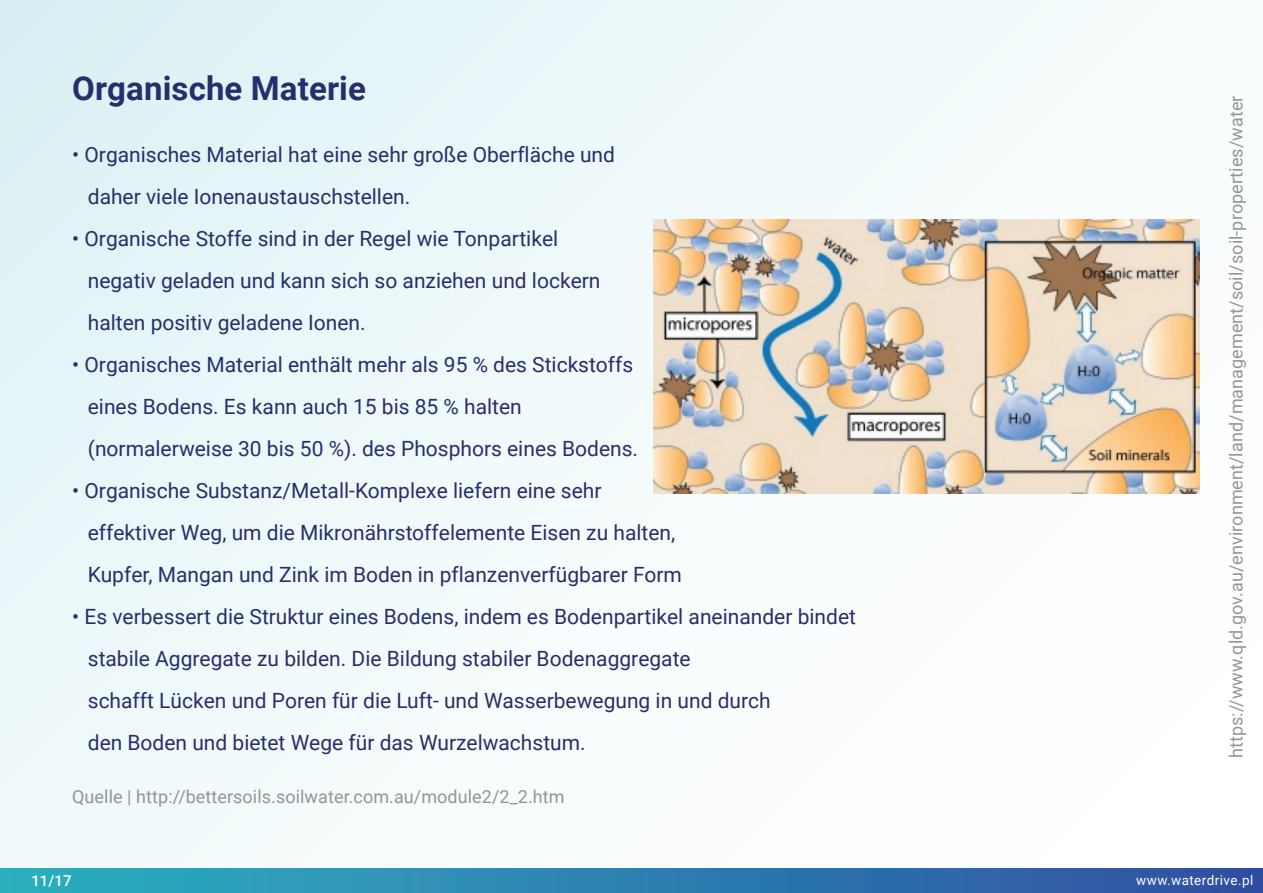
<style>
.page{position:relative;width:1263px;height:893px;background:#fff}
.page>*{position:absolute;margin:0;border:0;box-sizing:border-box;transform-origin:0 0}
.t1{font:700 33px "Roboto";letter-spacing:.005em;color:#262f6b}
.t2{font:21px/42px "Roboto";color:#262f6b}
.t3{font:18px "Roboto";letter-spacing:.005em;color:#939598}
.t4{font:500 15px "Roboto";color:#fff}
.t5{font:13.5px "Roboto";letter-spacing:.03em;color:#fff}
</style>
<div class="page">
<div style="left:0;top:0;width:1263px;height:893px;background:linear-gradient(to right,#e7f5f8,#fffffe)"></div>
<div style="left:0;top:868px;width:1263px;height:25px;background:linear-gradient(to right,#2bb2c0,#2f4ea1)"></div>
<img style="left:654px;top:219px;width:546px;height:274px">
<h1 class="t1" style="left:72px;top:65px;width:295px">Organische Materie</h1>
<p class="t2" style="left:88px;top:133px;width:529px;text-indent:-16px">• Organisches Material hat eine sehr große Oberfläche und daher viele Ionenaustauschstellen.</p>
<p class="t2" style="left:88px;top:217px;width:514px;text-indent:-16px">• Organische Stoffe sind in der Regel wie Tonpartikel negativ geladen und kann sich so anziehen und lockern halten positiv geladene Ionen.</p>
<p class="t2" style="left:88px;top:343px;width:552px;text-indent:-16px">• Organisches Material enthält mehr als 95 % des Stickstoffs eines Bodens. Es kann auch 15 bis 85 % halten (normalerweise 30 bis 50 %). des Phosphors eines Bodens.</p>
<p class="t2" style="left:88px;top:469px;width:595px;text-indent:-16px">• Organische Substanz/Metall-Komplexe liefern eine sehr effektiver Weg, um die Mikronährstoffelemente Eisen zu halten,<br>Kupfer, Mangan und Zink im Boden in pflanzenverfügbarer Form</p>
<p class="t2" style="left:88px;top:595px;width:770px;text-indent:-16px">• Es verbessert die Struktur eines Bodens, indem es Bodenpartikel aneinander bindet stabile Aggregate zu bilden. Die Bildung stabiler Bodenaggregate<br>schafft Lücken und Poren für die Luft- und Wasserbewegung in und durch<br>den Boden und bietet Wege für das Wurzelwachstum.</p>
<p class="t3" style="left:72px;top:784px;width:494px">Quelle | http://bettersoils.soilwater.com.au/module2/2_2.htm</p>
<p class="t3" style="left:1223px;top:758px;width:664px;rotate:-90deg">https://www.qld.gov.au/environment/land/management/soil/soil-properties/water</p>
<p class="t4" style="left:31px;top:870px;width:42px">11/17</p>
<p class="t5" style="left:1136px;top:871px;width:119px">www.waterdrive.pl</p>
</div>
